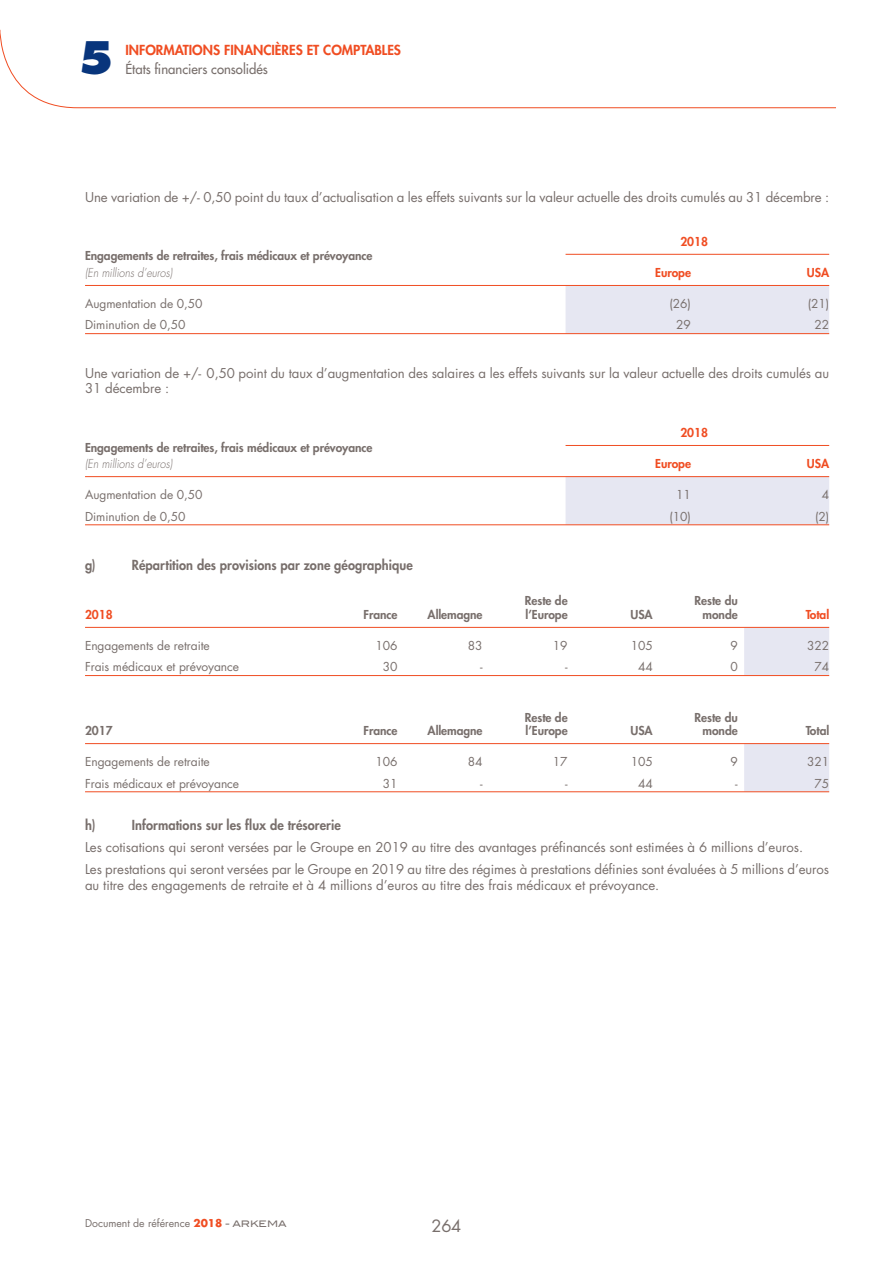
<style>
.page{position:relative;width:893px;height:1263px;background:#fff}
.page>*{position:absolute;margin:0;border:0;box-sizing:border-box;transform-origin:0 0}
.t1{font:800 43.5px "Futura Std";color:#08357c}
.t2{font:16.5px "Futura Std";color:#786f6c}
.t3{font:800 13.5px "Futura Std";letter-spacing:.005em;color:#786f6c;scale:.95 1}
.t4{font:800 13.5px "Futura Std";color:#f04d22}
.t5{font:500 13.5px "Futura Std";color:#786f6c}
.t6{font:13.2px/15.8px "Futura Std";letter-spacing:-.005em;color:#786f6c}
.t7{font:12px "Futura Std";letter-spacing:-.005em;color:#786f6c}
.t8{font:800 12px/13.5px "Futura Std";letter-spacing:-.005em;color:#786f6c}
.t9{font:italic 300 12px "Futura Std";color:#786f6c;scale:.9 1}
.t10{font:800 12px "Futura Std";letter-spacing:-.005em;color:#f04d22}
.t11{font:10.5px "Futura Std";color:#786f6c}
.s1{font-weight:700;color:#f04d22}
.s2{font-family:"Blair ITC Std";font-size:9px}
</style>
<div class="page">
<svg style="left:0;top:29px;width:836px;height:79px"></svg>
<div style="left:566px;top:286px;width:263px;height:47px;background:#e6e7f2"></div>
<hr style="left:566px;top:254px;width:263px;height:1px;background:#f04d22">
<hr style="left:85px;top:285px;width:744px;height:1px;background:#f04d22">
<hr style="left:85px;top:333px;width:744px;height:1px;background:#f04d22">
<div style="left:566px;top:477px;width:263px;height:47px;background:#e6e7f2"></div>
<hr style="left:566px;top:445px;width:263px;height:1px;background:#f04d22">
<hr style="left:85px;top:476px;width:744px;height:1px;background:#f04d22">
<hr style="left:85px;top:524px;width:744px;height:1px;background:#f04d22">
<div style="left:744px;top:628px;width:85px;height:47px;background:#e6e7f2"></div>
<hr style="left:85px;top:627px;width:744px;height:1px;background:#f04d22">
<hr style="left:85px;top:675px;width:744px;height:1px;background:#f04d22">
<div style="left:744px;top:744px;width:85px;height:47px;background:#e6e7f2"></div>
<hr style="left:85px;top:743px;width:744px;height:1px;background:#f04d22">
<hr style="left:85px;top:791px;width:744px;height:1px;background:#f04d22">
<h1 class="t1" style="left:78px;top:38px;width:38px">5</h1>
<p class="t4" style="left:125px;top:44px;width:277px">INFORMATIONS FINANCIÈRES ET COMPTABLES</p>
<p class="t5" style="left:125px;top:63px;width:144px">États financiers consolidés</p>
<p class="t6" style="left:85px;top:190px;width:746px">Une variation de +/- 0,50 point du taux d’actualisation a les effets suivants sur la valeur actuelle des droits cumulés au 31 décembre :</p>
<p class="t8" style="left:85px;top:250px;width:289px">Engagements de retraites, frais médicaux et prévoyance</p>
<p class="t9" style="left:85px;top:267px;width:99px">(En millions d’euros)</p>
<p class="t10" style="left:680px;top:236px;width:29px">2018</p>
<p class="t10" style="left:655px;top:267px;width:37px">Europe</p>
<p class="t10" style="left:807px;top:267px;width:24px">USA</p>
<p class="t7" style="left:85px;top:298px;width:119px">Augmentation de 0,50</p>
<p class="t7" style="left:669px;top:298px;width:23px">(26)</p>
<p class="t7" style="left:808px;top:298px;width:23px">(21)</p>
<p class="t7" style="left:85px;top:319px;width:102px">Diminution de 0,50</p>
<p class="t7" style="left:676px;top:319px;width:16px">29</p>
<p class="t7" style="left:814px;top:319px;width:16px">22</p>
<p class="t6" style="left:85px;top:366px;width:746px">Une variation de +/- 0,50 point du taux d’augmentation des salaires a les effets suivants sur la valeur actuelle des droits cumulés au<br>31 décembre :</p>
<p class="t8" style="left:85px;top:441px;width:289px">Engagements de retraites, frais médicaux et prévoyance</p>
<p class="t9" style="left:85px;top:458px;width:99px">(En millions d’euros)</p>
<p class="t10" style="left:680px;top:427px;width:29px">2018</p>
<p class="t10" style="left:655px;top:458px;width:37px">Europe</p>
<p class="t10" style="left:807px;top:458px;width:24px">USA</p>
<p class="t7" style="left:85px;top:489px;width:119px">Augmentation de 0,50</p>
<p class="t7" style="left:676px;top:489px;width:16px">11</p>
<p class="t7" style="left:822px;top:489px;width:9px">4</p>
<p class="t7" style="left:85px;top:511px;width:102px">Diminution de 0,50</p>
<p class="t7" style="left:669px;top:511px;width:23px">(10)</p>
<p class="t7" style="left:815px;top:511px;width:16px">(2)</p>
<p class="t3" style="left:85px;top:559px;width:13px">g)</p>
<p class="t3" style="left:132px;top:559px;width:297px">Répartition des provisions par zone géographique</p>
<p class="t10" style="left:85px;top:609px;width:29px">2018</p>
<p class="t8" style="left:364px;top:608px;width:35px">France</p>
<p class="t8" style="left:428px;top:608px;width:57px">Allemagne</p>
<p class="t8" style="left:525px;top:595px;width:44px">Reste de l’Europe</p>
<p class="t8" style="left:695px;top:595px;width:45px;text-align:right">Reste du monde</p>
<p class="t10" style="left:806px;top:609px;width:25px">Total</p>
<p class="t8" style="left:630px;top:608px;width:24px">USA</p>
<p class="t7" style="left:85px;top:640px;width:126px">Engagements de retraite</p>
<p class="t7" style="left:375px;top:640px;width:24px">106</p>
<p class="t7" style="left:468px;top:640px;width:16px">83</p>
<p class="t7" style="left:553px;top:640px;width:16px">19</p>
<p class="t7" style="left:631px;top:640px;width:24px">105</p>
<p class="t7" style="left:730px;top:640px;width:9px">9</p>
<p class="t7" style="left:807px;top:640px;width:24px">322</p>
<p class="t7" style="left:85px;top:661px;width:156px">Frais médicaux et prévoyance</p>
<p class="t7" style="left:383px;top:661px;width:16px">30</p>
<p class="t7" style="left:480px;top:661px;width:4px">-</p>
<p class="t7" style="left:565px;top:661px;width:4px">-</p>
<p class="t7" style="left:638px;top:661px;width:16px">44</p>
<p class="t7" style="left:730px;top:661px;width:9px">0</p>
<p class="t7" style="left:814px;top:661px;width:16px">74</p>
<p class="t8" style="left:85px;top:725px;width:29px">2017</p>
<p class="t8" style="left:364px;top:725px;width:35px">France</p>
<p class="t8" style="left:428px;top:725px;width:57px">Allemagne</p>
<p class="t8" style="left:525px;top:711px;width:44px">Reste de l’Europe</p>
<p class="t8" style="left:630px;top:725px;width:24px">USA</p>
<p class="t8" style="left:695px;top:711px;width:45px;text-align:right">Reste du monde</p>
<p class="t8" style="left:806px;top:725px;width:25px">Total</p>
<p class="t7" style="left:85px;top:756px;width:126px">Engagements de retraite</p>
<p class="t7" style="left:376px;top:756px;width:24px">106</p>
<p class="t7" style="left:468px;top:756px;width:16px">84</p>
<p class="t7" style="left:553px;top:756px;width:16px">17</p>
<p class="t7" style="left:631px;top:756px;width:24px">105</p>
<p class="t7" style="left:730px;top:756px;width:9px">9</p>
<p class="t7" style="left:807px;top:756px;width:24px">321</p>
<p class="t7" style="left:85px;top:777px;width:156px">Frais médicaux et prévoyance</p>
<p class="t7" style="left:383px;top:777px;width:16px">31</p>
<p class="t7" style="left:480px;top:777px;width:4px">-</p>
<p class="t7" style="left:565px;top:777px;width:4px">-</p>
<p class="t7" style="left:638px;top:777px;width:16px">44</p>
<p class="t7" style="left:735px;top:777px;width:4px">-</p>
<p class="t7" style="left:814px;top:777px;width:16px">75</p>
<p class="t3" style="left:85px;top:818px;width:13px">h)</p>
<p class="t3" style="left:132px;top:818px;width:221px">Informations sur les flux de trésorerie</p>
<p class="t6" style="left:85px;top:837px;width:746px;line-height:22px">Les cotisations qui seront versées par le Groupe en 2019 au titre des avantages préfinancés sont estimées à 6 millions d’euros.<br>Les prestations qui seront versées par le Groupe en 2019 au titre des régimes à prestations définies sont évaluées à 5 millions d’euros</p>
<p class="t6" style="left:85px;top:878px;width:576px">au titre des engagements de retraite et à 4 millions d’euros au titre des frais médicaux et prévoyance.</p>
<p class="t11" style="left:85px;top:1218px;width:203px">Document de référence <span class="s1">2018</span> <span class="s2">- ARKEMA</span></p>
<p class="t2" style="left:432px;top:1218px;width:31px">264</p>
</div>
